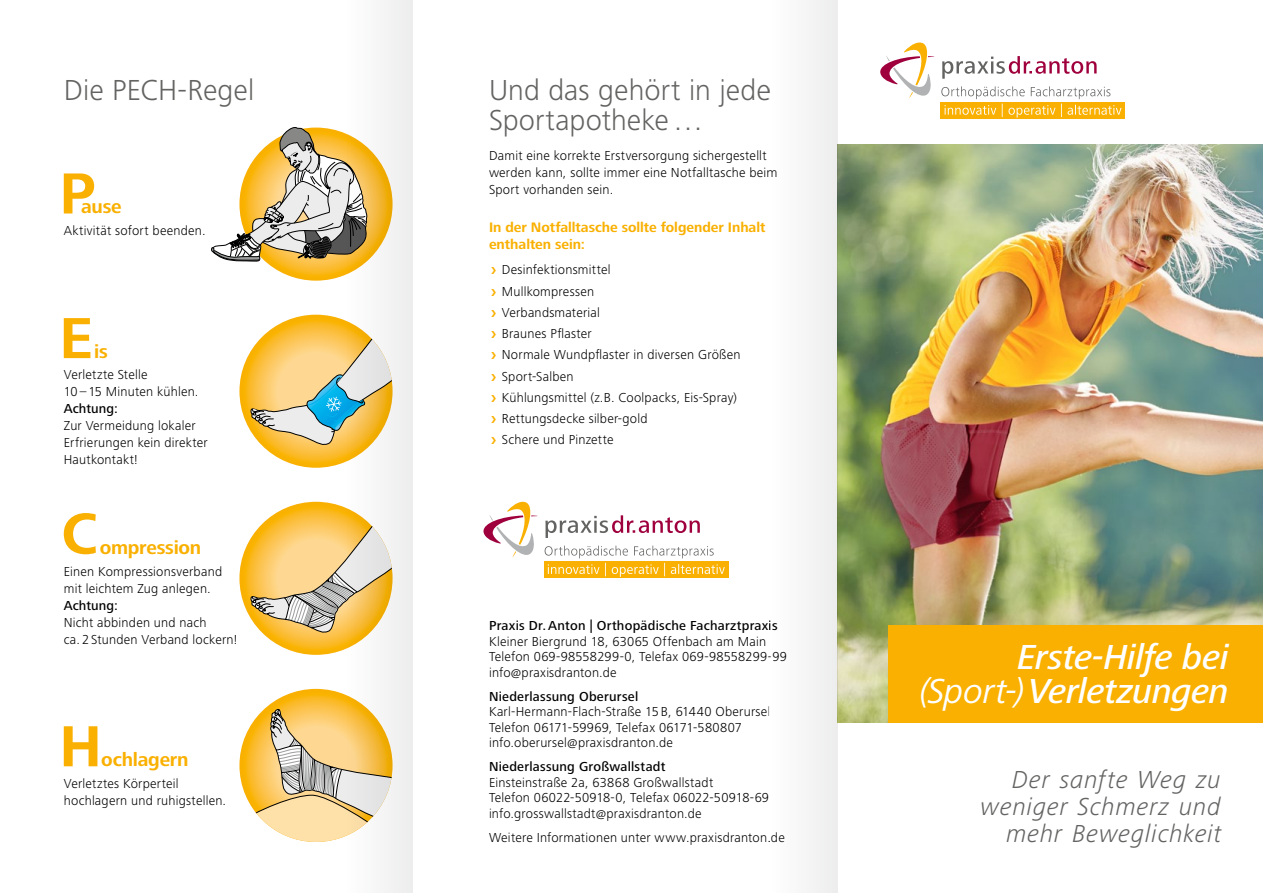
<style>
.page{position:relative;width:1263px;height:893px;background:#fff}
.page>*{position:absolute;margin:0;border:0;box-sizing:border-box;transform-origin:0 0}
.t1{font:italic 500 36px/34.5px "Frutiger Next LT";letter-spacing:-.015em;color:#fff;text-align:right}
.t2{font:300 30px/30px "Frutiger Next LT";color:#636362}
.t3{font:italic 300 25.5px/26.7px "Frutiger Next LT";letter-spacing:.025em;color:#636362;text-align:right}
.t4{font:700 19.5px "Frutiger Next LT";letter-spacing:-.01em;color:#f9b000}
.t5{font:700 14.25px/17px "Frutiger Next LT";color:#f9b000}
.t6{font:300 13.5px/17px "Frutiger Next LT";letter-spacing:.015em;color:#000}
.t7{font:500 13.5px "Frutiger Next LT";letter-spacing:.02em;color:#000}
.s1{color:#f9b000}
.s2{font-weight:400}
</style>
<div class="page">
<div style="left:941px;top:102px;width:184px;height:16px;background:#f9b000"></div>
<svg style="left:941px;top:86px;width:180px;height:32px"></svg>
<svg style="left:942px;top:56px;width:154px;height:23px"></svg>
<svg style="left:880px;top:42px;width:55px;height:56px"></svg>
<img style="left:838px;top:145px;width:425px;height:578px">
<div style="left:889px;top:625px;width:374px;height:98px;background:#f9b000"></div>
<svg style="left:64px;top:318px;width:26px;height:40px"></svg>
<svg style="left:64px;top:173px;width:30px;height:40px"></svg>
<svg style="left:64px;top:513px;width:32px;height:41px"></svg>
<svg style="left:64px;top:726px;width:33px;height:40px"></svg>
<div style="left:544px;top:561px;width:184px;height:17px;background:#f9b000"></div>
<svg style="left:545px;top:546px;width:180px;height:31px"></svg>
<svg style="left:545px;top:515px;width:155px;height:23px"></svg>
<svg style="left:483px;top:501px;width:55px;height:56px"></svg>
<svg style="left:239px;top:128px;width:154px;height:153px"></svg>
<svg style="left:239px;top:315px;width:154px;height:153px;background:#fab81d"></svg>
<svg style="left:251px;top:322px;width:93px;height:124px;background:#dbc784"></svg>
<svg style="left:239px;top:502px;width:154px;height:153px;background:#fab81b"></svg>
<svg style="left:251px;top:510px;width:93px;height:124px;background:#e7c379"></svg>
<svg style="left:239px;top:689px;width:154px;height:153px"></svg>
<svg style="left:239px;top:709px;width:105px;height:133px"></svg>
<svg style="left:211px;top:127px;width:133px;height:135px"></svg>
<svg style="left:344px;top:0;width:68px;height:893px"></svg>
<div style="left:770px;top:0;width:68px;height:893px;background:#f6f6f6"></div>
<h2 class="t2" style="left:64px;top:75px;width:192px">Die PECH-Regel</h2>
<h3 class="t4" style="left:81px;top:196px;width:42px">ause</h3>
<p class="t6" style="left:64px;top:222px;width:143px">Aktivität sofort beenden.</p>
<h3 class="t4" style="left:94px;top:341px;width:15px">is</h3>
<p class="t6" style="left:64px;top:366px;width:136px">Verletzte Stelle<br>10– 15 -Minuten kühlen.</p>
<p class="t7" style="left:64px;top:401px;width:56px">Achtung:</p>
<p class="t6" style="left:64px;top:417px;width:146px">Zur Vermeidung lokaler<br>Erfrierungen kein direkter<br>Hautkontakt!</p>
<h3 class="t4" style="left:100px;top:537px;width:103px">ompression</h3>
<p class="t6" style="left:64px;top:563px;width:160px">Einen Kompressionsverband mit leichtem Zug anlegen.</p>
<p class="t7" style="left:64px;top:598px;width:56px">Achtung:</p>
<p class="t6" style="left:64px;top:614px;width:175px">Nicht abbinden und nach<br>ca.2 Stunden Verband lockern!</p>
<h3 class="t4" style="left:101px;top:749px;width:89px">ochlagern</h3>
<p class="t6" style="left:64px;top:775px;width:164px">Verletztes Körperteil hochlagern und ruhigstellen.</p>
<h2 class="t2" style="left:489px;top:75px;width:283px">Und das gehört in jede<br>Sportapotheke…</h2>
<p class="t6" style="left:489px;top:147px;width:290px">Damit eine korrekte Erstversorgung sichergestellt werden kann, sollte immer eine Notfalltasche beim<br>Sport vorhanden sein.</p>
<p class="t5" style="left:489px;top:219px;width:278px">In der Notfalltasche sollte folgender Inhalt enthalten sein:</p>
<p class="t6" style="left:491px;top:259px;width:251px;line-height:21.3px"><span class="s1">❯</span> Desinfektionsmittel<br><span class="s1">❯</span> Mullkompressen<br><span class="s1">❯</span> Verbandsmaterial<br><span class="s1">❯</span> Braunes Pflaster<br><span class="s1">❯</span> Normale Wundpflaster in diversen Größen <span class="s1">❯</span> Sport-Salben<br><span class="s1">❯</span> Kühlungsmittel (z.B. Coolpacks, Eis-Spray) <span class="s1">❯</span> Rettungsdecke silber-gold<br><span class="s1">❯</span> Schere und Pinzette</p>
<p class="t7" style="left:489px;top:618px;width:290px">Praxis Dr.Anton | Orthopädische Facharztpraxis</p>
<p class="t6" style="left:489px;top:633px;width:300px;line-height:15.5px">Kleiner Biergrund 18, 63065 Offenbach am Main<br>Telefon 069-98558299-0, Telefax 069-98558299-99 info@praxisdranton.de</p>
<p class="t7" style="left:489px;top:689px;width:151px">Niederlassung Oberursel</p>
<p class="t6" style="left:489px;top:704px;width:283px;line-height:15.5px">Karl-Hermann-Flach-Straße 15 B, 61440 Oberursel<br>Telefon 06171-59969, Telefax 06171-580807 info.oberursel@praxisdranton.de</p>
<p class="t7" style="left:489px;top:759px;width:178px">Niederlassung Großwallstadt</p>
<p class="t6" style="left:489px;top:775px;width:282px;line-height:15.5px">Einsteinstraße 2a, 63868 Großwallstadt<br>Telefon 06022-50918-0, Telefax 06022-50918-69 info.grosswallstadt@praxisdranton.de</p>
<p class="t6" style="left:489px;top:829px;width:297px">Weitere Informationen unter www.praxisdranton.de</p>
<h1 class="t1" style="left:919px;top:640px;width:311px">Erste-Hilfe bei <span class="s2">(Sport-)</span> Verletzungen</h1>
<h3 class="t3" style="left:980px;top:767px;width:243px">Der sanfte Weg zu weniger Schmerz und mehr Beweglichkeit</h3>
</div>
